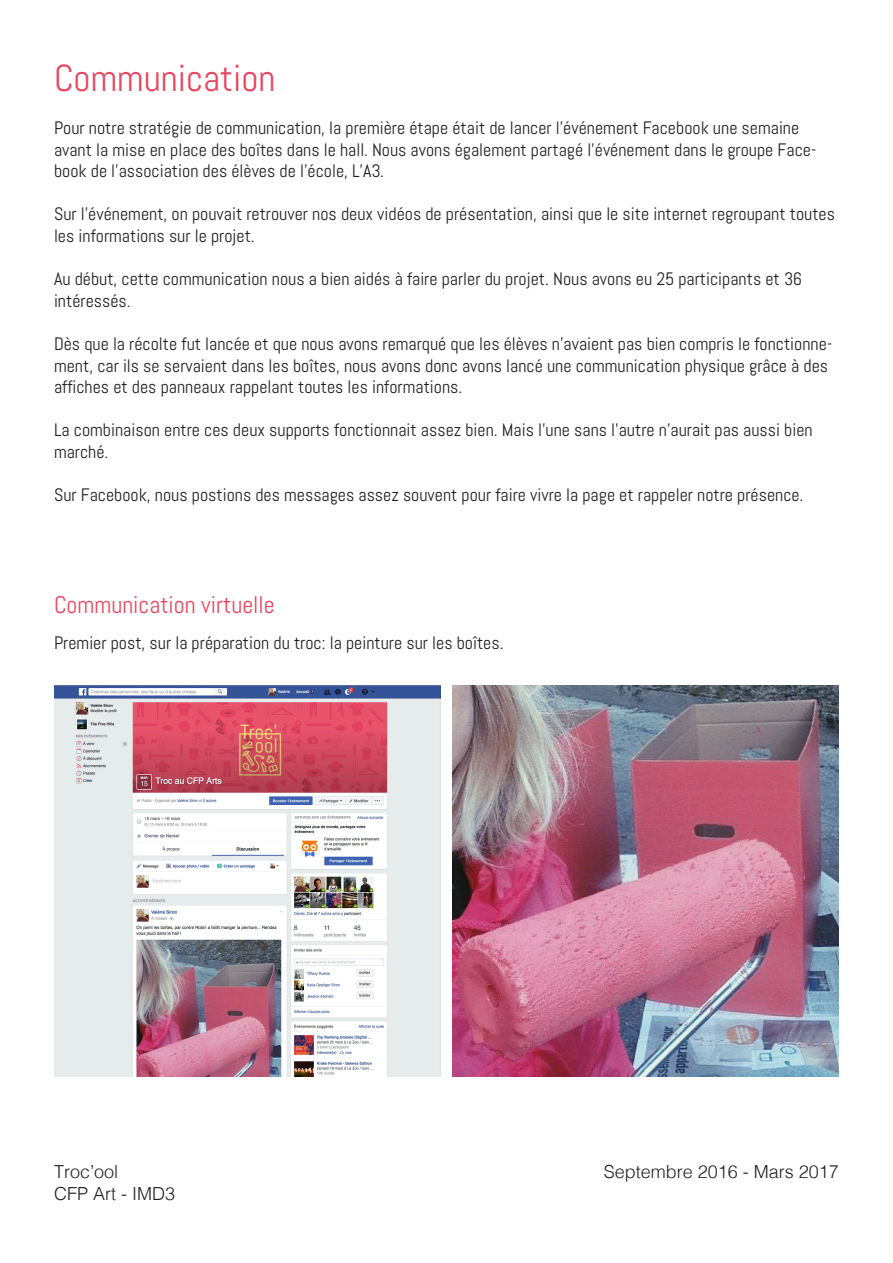
<style>
.page{position:relative;width:893px;height:1263px;background:#fff}
.page>*{position:absolute;margin:0;border:0;box-sizing:border-box;transform-origin:0 0}
.t1{font:37.5px "Abel";color:#e94560}
.t2{font:24px "Abel";color:#e94560}
.t3{font:18px/21.6px "Abel";color:#231f20}
.t4{font:300 18px/21.6px "Helvetica";color:#231f20}
</style>
<div class="page">
<img style="left:54px;top:685px;width:386px;height:391px">
<img style="left:453px;top:685px;width:386px;height:391px">
<p class="t1" style="left:54px;top:54px;width:223px">Communication</p>
<p class="t3" style="left:54px;top:117px;width:764px">Pour notre stratégie de communication, la première étape était de lancer l’événement Facebook une semaine avant la mise en place des boîtes dans le hall. Nous avons également partagé l’événement dans le groupe Face&shy;book de l’association des élèves de l’école, L’A3.</p>
<p class="t3" style="left:54px;top:203px;width:783px">Sur l’événement, on pouvait retrouver nos deux vidéos de présentation, ainsi que le site internet regroupant toutes les informations sur le projet.</p>
<p class="t3" style="left:54px;top:268px;width:750px">Au début, cette communication nous a bien aidés à faire parler du projet. Nous avons eu 25 participants et 36 intéressés.</p>
<p class="t3" style="left:54px;top:333px;width:780px">Dès que la récolte fut lancée et que nous avons remarqué que les élèves n’avaient pas bien compris le fonctionne&shy;ment, car ils se servaient dans les boîtes, nous avons donc avons lancé une communication physique grâce à des affiches et des panneaux rappelant toutes les informations.</p>
<p class="t3" style="left:54px;top:419px;width:760px">La combinaison entre ces deux supports fonctionnait assez bien. Mais l’une sans l’autre n’aurait pas aussi bien marché.</p>
<p class="t3" style="left:54px;top:484px;width:751px">Sur Facebook, nous postions des messages assez souvent pour faire vivre la page et rappeler notre présence.</p>
<p class="t2" style="left:54px;top:590px;width:222px">Communication virtuelle</p>
<p class="t3" style="left:54px;top:632px;width:451px">Premier post, sur la préparation du troc: la peinture sur les boîtes.</p>
<p class="t4" style="left:54px;top:1159px;width:123px">Troc’ool<br>CFP Art - IMD3</p>
<p class="t4" style="left:604px;top:1159px;width:237px">Septembre 2016 - Mars 2017</p>
</div>
